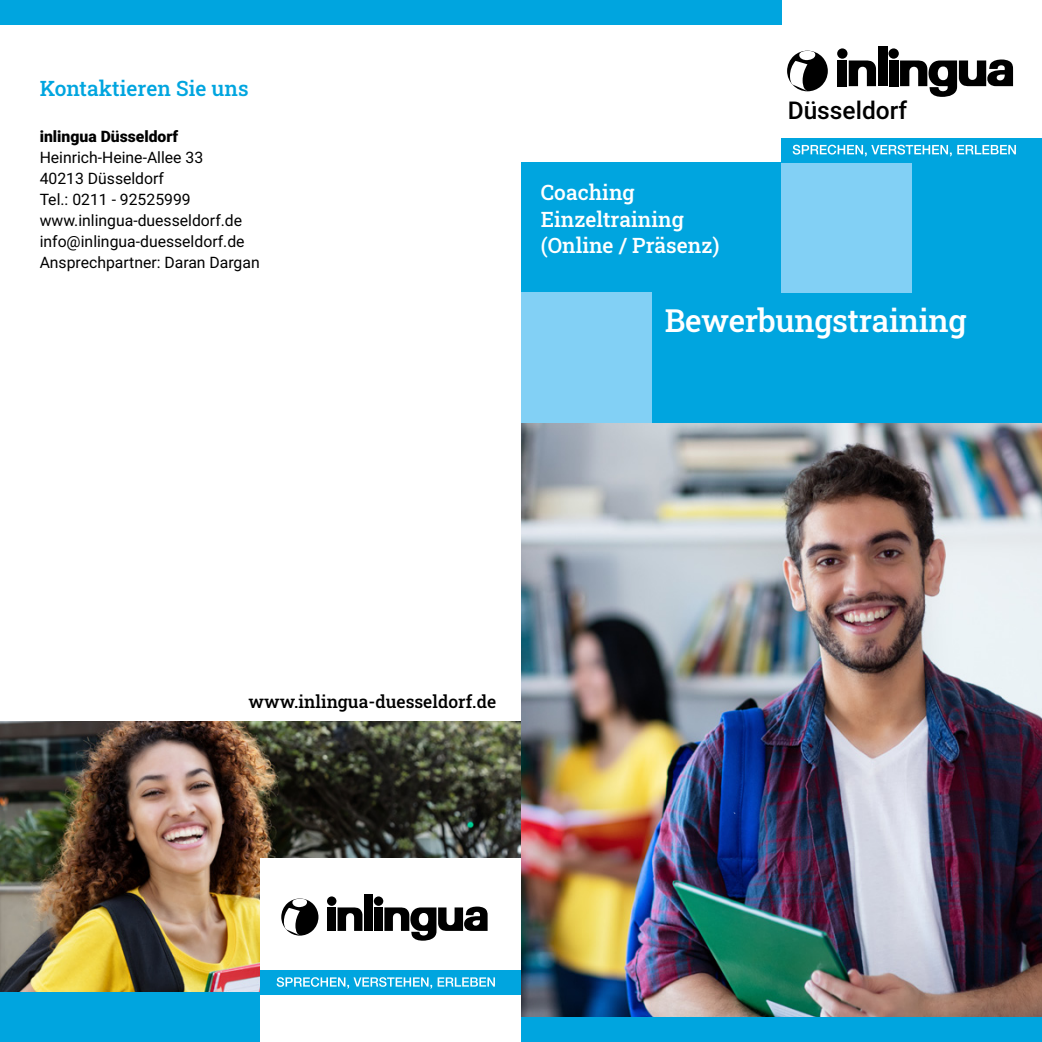
<style>
.page{position:relative;width:1042px;height:1042px;background:#fff}
.page>*{position:absolute;margin:0;border:0;box-sizing:border-box;transform-origin:0 0}
.t1{font:500 31.5px "Roboto Slab";letter-spacing:-.01em;color:#fff}
.t2{font:500 24.5px "Roboto";color:#000}
.t3{font:500 21px/26.2px "Roboto Slab";color:#fff}
.t4{font:500 21px "Roboto Slab";color:#00a5df}
.t5{font:500 17.5px "Roboto Slab";color:#000}
.t6{font:15.75px/21px "Roboto";color:#000}
.t7{font:900 15.75px "Roboto";color:#000}
</style>
<div class="page">
<img style="left:521px;top:423px;width:521px;height:594px">
<div style="left:521px;top:1017px;width:521px;height:25px;background:#00a5df"></div>
<img style="left:0;top:722px;width:521px;height:270px">
<div style="left:837px;top:60px;width:10px;height:26px;background:#000"></div>
<svg style="left:849px;top:60px;width:27px;height:26px"></svg>
<div style="left:878px;top:47px;width:9px;height:39px;background:#000"></div>
<div style="left:889px;top:60px;width:9px;height:26px;background:#000"></div>
<div style="left:837px;top:48px;width:10px;height:11px;background:#000;border-radius:50%"></div>
<div style="left:888px;top:48px;width:11px;height:11px;background:#000;border-radius:50%"></div>
<svg style="left:787px;top:51px;width:41px;height:40px"></svg>
<svg style="left:900px;top:60px;width:113px;height:37px"></svg>
<div style="left:0;top:0;width:781px;height:25px;background:#00a5df"></div>
<div style="left:0;top:992px;width:521px;height:50px;background:#00a5df"></div>
<div style="left:260px;top:858px;width:261px;height:184px;background:#fff"></div>
<div style="left:327px;top:907px;width:9px;height:24px;background:#000"></div>
<svg style="left:337px;top:907px;width:25px;height:24px"></svg>
<div style="left:364px;top:894px;width:9px;height:37px;background:#000"></div>
<div style="left:374px;top:907px;width:9px;height:24px;background:#000"></div>
<div style="left:327px;top:896px;width:9px;height:10px;background:#000;border-radius:50%"></div>
<div style="left:374px;top:896px;width:9px;height:10px;background:#000;border-radius:50%"></div>
<svg style="left:281px;top:898px;width:37px;height:37px"></svg>
<div style="left:292px;top:898px;width:15px;height:9px;background:#fff;border-radius:50%"></div>
<svg style="left:384px;top:906px;width:103px;height:34px"></svg>
<div style="left:260px;top:970px;width:261px;height:25px;background:#00a5df"></div>
<svg style="left:277px;top:977px;width:218px;height:11px"></svg>
<div style="left:521px;top:162px;width:521px;height:261px;background:#00a5df"></div>
<div style="left:781px;top:162px;width:131px;height:131px;background:#82d0f5"></div>
<div style="left:521px;top:293px;width:130px;height:130px;background:#82d0f5"></div>
<div style="left:781px;top:138px;width:261px;height:24px;background:#00a5df"></div>
<svg style="left:792px;top:145px;width:224px;height:11px"></svg>
<h3 class="t4" style="left:40px;top:74px;width:210px">Kontaktieren Sie uns</h3>
<p class="t7" style="left:40px;top:125px;width:140px">inlingua Düsseldorf</p>
<p class="t6" style="left:40px;top:146px;width:221px">Heinrich-Heine-Allee 33<br>40213 Düsseldorf<br>Tel.: 0211 - 92525999 www.inlingua-duesseldorf.de info@inlingua-duesseldorf.de<br>Ansprechpartner: Daran Dargan</p>
<h3 class="t3" style="left:541px;top:179px;width:180px">Coaching<br>Einzeltraining (Online / Präsenz)</h3>
<h2 class="t2" style="left:788px;top:93px;width:121px">Düsseldorf</h2>
<h1 class="t1" style="left:665px;top:299px;width:303px">Bewerbungstraining</h1>
<p class="t5" style="left:248px;top:690px;width:249px">www.inlingua-duesseldorf.de</p>
</div>
